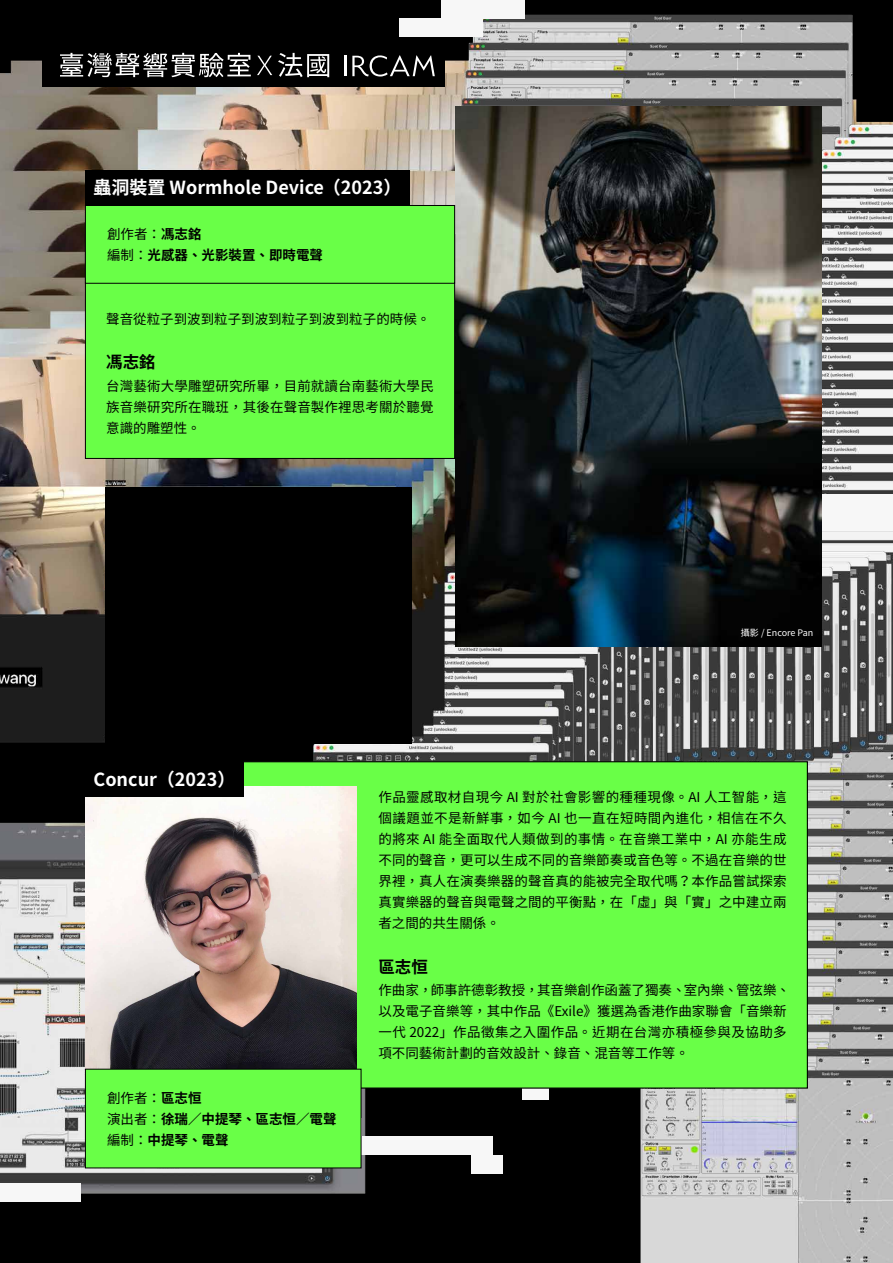
<style>
.page{position:relative;width:893px;height:1263px;background:#fff}
.page>*{position:absolute;margin:0;border:0;box-sizing:border-box;transform-origin:0 0}
.t1{font:700 18px "Noto Sans CJ Ktc";color:#fff}
.t2{font:700 16.5px "Noto Sans CJ Ktc";color:#000}
.t3{font:13.5px/21px "Noto Sans CJ Ktc";letter-spacing:.005em;color:#000;text-align:justify}
.t4{font:700 13.5px/21px "Noto Sans CJ Ktc";color:#000}
.t5{font:9px "Noto Sans CJ Ktc";color:#fff}
.s1{font-weight:400}
</style>
<div class="page">
<img style="left:0;top:0;width:893px;height:1263px">
<div style="left:399px;top:18px;width:84px;height:19px;background:#f7f7f7"></div>
<div style="left:441px;top:0;width:83px;height:18px;background:#f7f7f7"></div>
<div style="left:0;top:1184px;width:81px;height:18px;background:#f7f7f7"></div>
<div style="left:709px;top:494px;width:184px;height:19px;background:#f7f7f7"></div>
<div style="left:804px;top:513px;width:89px;height:18px;background:#f7f7f7"></div>
<div style="left:522px;top:1081px;width:27px;height:19px;background:#f7f7f7"></div>
<div style="left:471px;top:1155px;width:32px;height:18px;background:#f7f7f7"></div>
<div style="left:361px;top:1137px;width:132px;height:18px;background:#f7f7f7"></div>
<div style="left:105px;top:487px;width:306px;height:256px;background:#000"></div>
<div style="left:234px;top:761px;width:574px;height:328px;background:#69ff47;border:1px solid #000"></div>
<img style="left:456px;top:106px;width:366px;height:540px">
<img style="left:85px;top:787px;width:271px;height:282px">
<img style="left:0;top:659px;width:1px;height:489px">
<div style="left:85px;top:1069px;width:276px;height:99px;background:#69ff47"></div>
<div style="left:85px;top:234px;width:370px;height:225px;background:#69ff47;border:1px solid #000"></div>
<div style="left:85px;top:205px;width:370px;height:78px;background:#69ff47"></div>
<div style="left:85px;top:205px;width:370px;height:79px;border:1px solid #000"></div>
<div style="left:85px;top:170px;width:325px;height:35px;background:#000"></div>
<div style="left:43px;top:43px;width:402px;height:44px;background:#000"></div>
<svg style="left:60px;top:53px;width:191px;height:24px"></svg>
<svg style="left:257px;top:56px;width:15px;height:19px"></svg>
<svg style="left:278px;top:53px;width:51px;height:24px"></svg>
<hr style="left:344px;top:56px;width:2px;height:20px;background:#fff">
<svg style="left:352px;top:55px;width:83px;height:21px"></svg>
<div style="left:85px;top:761px;width:159px;height:35px;background:#000"></div>
<h1 class="t1" style="left:94px;top:178px;width:309px">蟲洞裝置 Wormhole Device（2023）</h1>
<p class="t4" style="left:107px;top:224px;width:217px"><span class="s1">創作者：</span>馮志銘<br><span class="s1">編制：</span>光感器、光影裝置、即時電聲</p>
<p class="t3" style="left:106px;top:308px;width:326px">聲音從粒子到波到粒子到波到粒子到波到粒子的時候。</p>
<p class="t2" style="left:106px;top:353px;width:51px">馮志銘</p>
<p class="t3" style="left:106px;top:376px;width:329px">台灣藝術大學雕塑研究所畢，目前就讀台南藝術大學民族音樂研究所在職班，其後在聲音製作裡思考關於聽覺意識的雕塑性。</p>
<h1 class="t1" style="left:94px;top:769px;width:143px">Concur（2023）</h1>
<p class="t5" style="left:741px;top:627px;width:74px">攝影 / Encore Pan</p>
<p class="t4" style="left:107px;top:1087px;width:231px"><span class="s1">創作者：</span>區志恒<br><span class="s1">演出者：</span>徐瑞／中提琴、區志恒／電聲<span class="s1">編制：</span>中提琴、電聲</p>
<p class="t3" style="left:378px;top:787px;width:410px">作品靈感取材自現今 AI 對於社會影響的種種現像。AI 人工智能，這個議題並不是新鮮事，如今 AI 也一直在短時間內進化，相信在不久的將來 AI 能全面取代人類做到的事情。在音樂工業中，AI 亦能生成不同的聲音，更可以生成不同的音樂節奏或音色等。不過在音樂的世界裡，真人在演奏樂器的聲音真的能被完全取代嗎？本作品嘗試探索真實樂器的聲音與電聲之間的平衡點，在「虛」與「實」之中建立兩者之間的共生關係。</p>
<p class="t2" style="left:378px;top:957px;width:51px">區志恒</p>
<p class="t3" style="left:378px;top:980px;width:413px;text-align:left">作曲家，師事許德彰教授，其音樂創作函蓋了獨奏、室內樂、管弦樂、以及電子音樂等，其中作品《Exile》獲選為香港作曲家聯會「音樂新一代 2022」作品徵集之入圍作品。近期在台灣亦積極參與及協助多項不同藝術計劃的音效設計、錄音、混音等工作等。</p>
</div>
